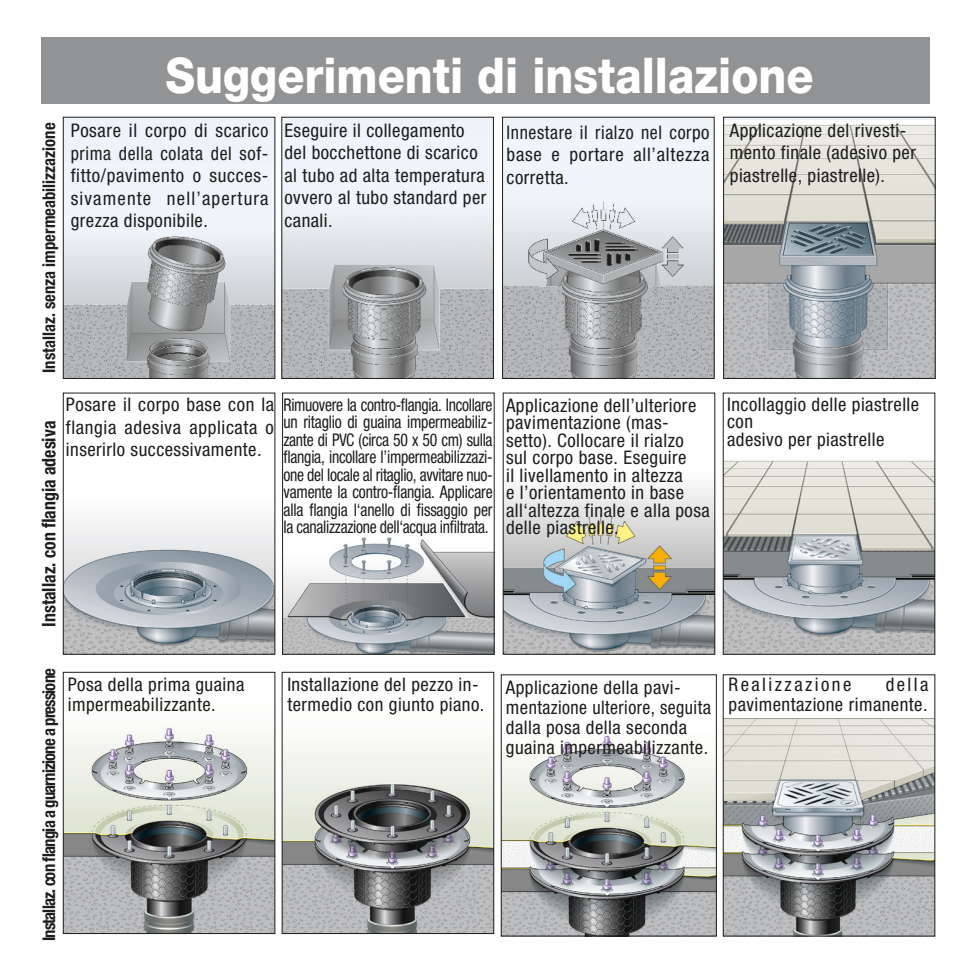
<style>
.page{position:relative;width:971px;height:971px;background:#fff}
.page>*{position:absolute;margin:0;border:0;box-sizing:border-box;transform-origin:0 0}
.t1{font:800 49.25px "Helvetica Neue LT Std";color:#fff;scale:.9 1}
.t2{font:condensed 18.75px/22.5px "Helvetica Neue LT Std";letter-spacing:.025em;color:#1d1d1b}
.t3{font:condensed 18.75px/22.5px "Helvetica Neue LT Std";letter-spacing:.025em;color:#1d1d1b;text-align:justify;scale:.95 1}
.t4{font:700 condensed 18.75px "Helvetica Neue LT Std";color:#1d1d1b;scale:.95 1}
.t5{font:condensed 18.75px "Helvetica Neue LT Std";letter-spacing:.13em;color:#1d1d1b}
.t6{font:condensed 17.5px/17.5px "Helvetica Neue LT Std";letter-spacing:-.02em;color:#1d1d1b;text-align:justify;scale:.9 1}
.t7{font:700 condensed 17.5px "Helvetica Neue LT Std";letter-spacing:-.05em;color:#1d1d1b;scale:.95 1}
.t8{font:700 condensed 17.5px "Helvetica Neue LT Std";color:#1d1d1b;scale:.95 1}
</style>
<div class="page">
<div style="left:41px;top:37px;width:888px;height:67px;background:#929395"></div>
<div style="left:63px;top:117px;width:212px;height:261px;background:#eef3f9"></div>
<img style="left:65px;top:236px;width:208px;height:141px">
<div style="left:63px;top:117px;width:212px;height:262px;border:1px solid #1d1d1b"></div>
<div style="left:282px;top:117px;width:211px;height:261px;background:#eef3f9"></div>
<img style="left:283px;top:231px;width:209px;height:146px">
<div style="left:281px;top:117px;width:213px;height:262px;border:1px solid #1d1d1b"></div>
<div style="left:502px;top:117px;width:212px;height:261px;background:#eef3f9"></div>
<img style="left:504px;top:201px;width:209px;height:176px">
<div style="left:502px;top:117px;width:213px;height:262px;border:1px solid #1d1d1b"></div>
<img style="left:725px;top:124px;width:209px;height:253px">
<div style="left:723px;top:117px;width:213px;height:262px;border:1px solid #1d1d1b"></div>
<img style="left:65px;top:521px;width:208px;height:132px">
<div style="left:63px;top:392px;width:212px;height:263px;border:1px solid #1d1d1b"></div>
<img style="left:284px;top:537px;width:209px;height:116px">
<div style="left:282px;top:392px;width:213px;height:263px;border:1px solid #1d1d1b"></div>
<img style="left:505px;top:487px;width:208px;height:166px">
<div style="left:503px;top:392px;width:212px;height:263px;border:1px solid #1d1d1b"></div>
<img style="left:725px;top:460px;width:208px;height:193px">
<div style="left:723px;top:392px;width:212px;height:263px;border:1px solid #1d1d1b"></div>
<img style="left:65px;top:725px;width:208px;height:207px">
<div style="left:63px;top:672px;width:212px;height:262px;border:1px solid #1d1d1b"></div>
<img style="left:284px;top:741px;width:208px;height:191px">
<div style="left:282px;top:672px;width:212px;height:262px;border:1px solid #1d1d1b"></div>
<img style="left:503px;top:735px;width:212px;height:199px">
<div style="left:501px;top:674px;width:216px;height:262px;border:1px solid #1d1d1b"></div>
<img style="left:725px;top:719px;width:208px;height:215px">
<div style="left:723px;top:674px;width:212px;height:262px;border:1px solid #1d1d1b"></div>
<p class="t8" style="left:38px;top:373px;width:265px;rotate:-90deg">Installaz. senza impermeabilizzazione</p>
<h1 class="t1" style="left:165px;top:46px;width:722px">Suggerimenti di installazione</h1>
<p class="t2" style="left:71px;top:119px;width:199px;text-align:justify">Posare il corpo di scarico prima della colata del sof&shy;fitto/pavimento o succes&shy;sivamente nell’apertura grezza disponibile.</p>
<p class="t2" style="left:284px;top:119px;width:203px">Eseguire il collegamento del bocchettone di scarico al tubo ad alta temperatura ovvero al tubo standard per canali.</p>
<p class="t3" style="left:507px;top:121px;width:215px">Innestare il rialzo nel corpo base e portare all’altezza corretta.</p>
<p class="t2" style="left:730px;top:119px;width:188px">Applicazione del rivesti&shy;mento finale (adesivo per piastrelle, piastrelle).</p>
<p class="t2" style="left:66px;top:393px;width:210px;text-align:justify">Posare il corpo base con la flangia adesiva applicata o inserirlo successivamente.</p>
<p class="t6" style="left:283px;top:395px;width:234px">Rimuovere la contro-flangia. Incollare un ritaglio di guaina impermeabiliz&shy;zante di PVC (circa 50 x 50 cm) sulla flangia, incollare l’impermeabilizzazi&shy;one del locale al ritaglio, avvitare nuo&shy;vamente la contro-flangia. Applicare alla flangia l‘anello di fissaggio per la canalizzazione dell‘acqua infiltrata.</p>
<p class="t2" style="left:506px;top:396px;width:205px;line-height:17.5px">Applicazione dell’ulteriore pavimentazione (mas&shy;setto). Collocare il rialzo<br>sul corpo base. Eseguire<br>il livellamento in altezza<br>e l’orientamento in base all‘altezza finale e alla posa delle piastrelle.</p>
<p class="t2" style="left:727px;top:395px;width:194px;line-height:17.5px">Incollaggio delle piastrelle con<br>adesivo per piastrelle</p>
<p class="t4" style="left:38px;top:627px;width:218px;rotate:-90deg">Installaz. con flangia adesiva</p>
<p class="t7" style="left:38px;top:941px;width:289px;rotate:-90deg">Installaz. con flangia a guarnizione a pressione</p>
<p class="t2" style="left:68px;top:675px;width:178px;line-height:20px">Posa della prima guaina impermeabilizzante.</p>
<p class="t2" style="left:287px;top:675px;width:199px;line-height:20px">Installazione del pezzo in&shy;termedio con giunto piano.</p>
<p class="t2" style="left:506px;top:677px;width:207px;line-height:20px">Applicazione della pavi&shy;mentazione ulteriore, seguita dalla posa della seconda guaina impermeabilizzante.</p>
<p class="t5" style="left:728px;top:674px;width:124px">Realizzazione</p>
<p class="t2" style="left:728px;top:674px;width:201px;line-height:20px;text-align:right">della<br>pavimentazione rimanente.</p>
</div>
